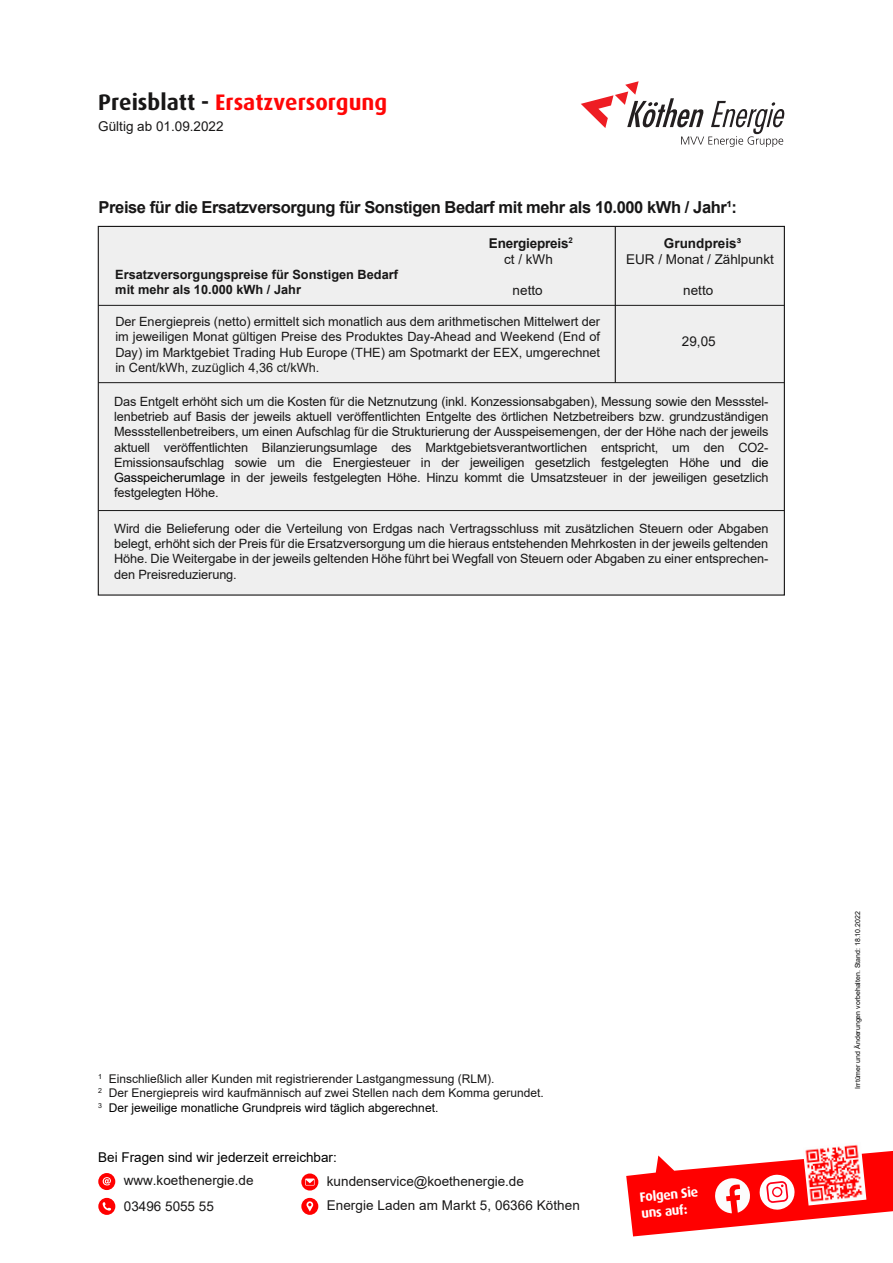
<style>
.page{position:relative;width:893px;height:1263px;background:#fff}
.page>*{position:absolute;margin:0;border:0;box-sizing:border-box;transform-origin:0 0}
.t1{font:700 22.5px "Dax Pro";color:#ff0606}
.t2{font:700 16.5px "Arial";letter-spacing:-.025em;color:#181717}
.t3{font:13.5px "Arial";color:#181717}
.t4{font:13.5px "Arial";color:#000}
.t5{font:700 13.5px "Arial";letter-spacing:-.015em;color:#181717}
.t6{font:700 13.5px/16.5px "Dax Pro";color:#fff}
.t7{font:12.75px/15.3px "Arial";letter-spacing:-.01em;color:#181717;text-align:justify}
.t8{font:700 12.75px/15.3px "Arial";color:#181717}
.t9{font:12px/14.4px "Arial";color:#181717}
.t10{font:7.05px "Arial";color:#000}
.s1{color:#181717}
.s2{color:#1d1d1b}
.s3{color:#000}
</style>
<div class="page">
<svg style="left:581px;top:81px;width:203px;height:66px"></svg>
<svg style="left:98px;top:1173px;width:17px;height:17px"></svg>
<svg style="left:98px;top:1198px;width:17px;height:17px"></svg>
<svg style="left:301px;top:1173px;width:17px;height:17px"></svg>
<div style="left:301px;top:1198px;width:17px;height:17px;background:#f00;border-radius:50%"></div>
<svg style="left:306px;top:1201px;width:7px;height:10px"></svg>
<div style="left:98px;top:226px;width:687px;height:370px;background:#efefef;border:1px solid #181717"></div>
<hr style="left:98px;top:305px;width:686px;height:1px;background:#181717">
<hr style="left:615px;top:226px;width:1px;height:157px;background:#181717">
<hr style="left:98px;top:382px;width:686px;height:1px;background:#181717">
<hr style="left:98px;top:510px;width:686px;height:1px;background:#181717">
<svg style="left:626px;top:1151px;width:267px;height:85px"></svg>
<img style="left:803px;top:1144px;width:63px;height:61px">
<h1 class="t1" style="left:98px;top:88px;width:290px"><span class="s1">Preisblatt -</span> Ersatzversorgung</h1>
<p class="t3" style="left:98px;top:116px;width:127px">Gültig ab 01.09.2022</p>
<p class="t2" style="left:99px;top:195px;width:640px">Preise für die Ersatzversorgung für Sonstigen Bedarf mit mehr als 10.000 kWh / Jahr¹:</p>
<p class="t8" style="left:115px;top:267px;width:284px">Ersatzversorgungspreise für Sonstigen Bedarf mit mehr als 10.000 kWh / Jahr</p>
<p class="t5" style="left:489px;top:234px;width:85px">Energiepreis<sup>2</sup></p>
<p class="t5" style="left:664px;top:234px;width:79px">Grundpreis³</p>
<p class="t3" style="left:504px;top:250px;width:50px">ct / kWh</p>
<p class="t3" style="left:626px;top:250px;width:149px">EUR / Monat / Zählpunkt</p>
<p class="t3" style="left:513px;top:281px;width:32px">netto</p>
<p class="t3" style="left:683px;top:281px;width:32px">netto</p>
<p class="t7" style="left:115px;top:314px;width:486px">Der Energiepreis (netto) ermittelt sich monatlich aus dem arithmetischen Mittelwert der im jeweiligen Monat gültigen Preise des Produktes Day-Ahead and Weekend (End of Day) im Marktgebiet Trading Hub Europe (THE) am Spotmarkt der EEX, umgerechnet in Cent/kWh, <span class="s2">zuzüglich 4,36 ct/kWh.</span></p>
<p class="t3" style="left:682px;top:332px;width:35px">29,05</p>
<p class="t7" style="left:114px;top:393px;width:656px">Das Entgelt erhöht sich um die Kosten für die Netznutzung (inkl. Konzessionsabgaben), Messung sowie den Messstel&shy;lenbetrieb auf Basis der jeweils aktuell veröffentlichten Entgelte des örtlichen Netzbetreibers bzw. grundzuständigen Messstellenbetreibers, um einen Aufschlag für die Strukturierung der Ausspeisemengen, der der Höhe nach der jeweils aktuell veröffentlichten Bilanzierungsumlage des Marktgebietsverantwortlichen entspricht, um den CO2- Emissionsaufschlag sowie um die Energiesteuer in der jeweiligen gesetzlich festgelegten Höhe <span class="s3">und die Gasspeicherumlage</span> in der jeweils festgelegten Höhe. Hinzu kommt die Umsatzsteuer in der jeweiligen gesetzlich festgelegten Höhe.</p>
<p class="t7" style="left:114px;top:520px;width:656px">Wird die Belieferung oder die Verteilung von Erdgas nach Vertragsschluss mit zusätzlichen Steuern oder Abgaben belegt, erhöht sich der Preis für die Ersatzversorgung um die hieraus entstehenden Mehrkosten in der jeweils geltenden Höhe. Die Weitergabe in der jeweils geltenden Höhe führt bei Wegfall von Steuern oder Abgaben zu einer entsprechen&shy;den Preisreduzierung.</p>
<p class="t9" style="left:98px;top:1071px;width:447px"><sup>1</sup> Einschließlich aller Kunden mit registrierender Lastgangmessung (RLM).<br><sup>2</sup> Der Energiepreis wird kaufmännisch auf zwei Stellen nach dem Komma gerundet.<br><sup>3</sup> <span class="s3">Der jeweilige monatliche Grundpreis wird täglich abgerechnet.</span></p>
<p class="t4" style="left:98px;top:1148px;width:240px">Bei Fragen sind wir jederzeit erreichbar:</p>
<p class="t3" style="left:124px;top:1171px;width:131px">www.koethenergie.de</p>
<p class="t3" style="left:327px;top:1172px;width:199px">kundenservice@koethenergie.de</p>
<p class="t3" style="left:124px;top:1196px;width:92px">03496 5055 55</p>
<p class="t3" style="left:327px;top:1196px;width:255px">Energie Laden am Markt 5, 06366 Köthen</p>
<p class="t6" style="left:639px;top:1188px;width:60px;rotate:-5deg">Folgen Sie uns auf:</p>
<p class="t10" style="left:853px;top:1089px;width:179px;rotate:-90deg">Irrtümer und Änderungen vorbehalten. Stand: 18.10.2022</p>
</div>
